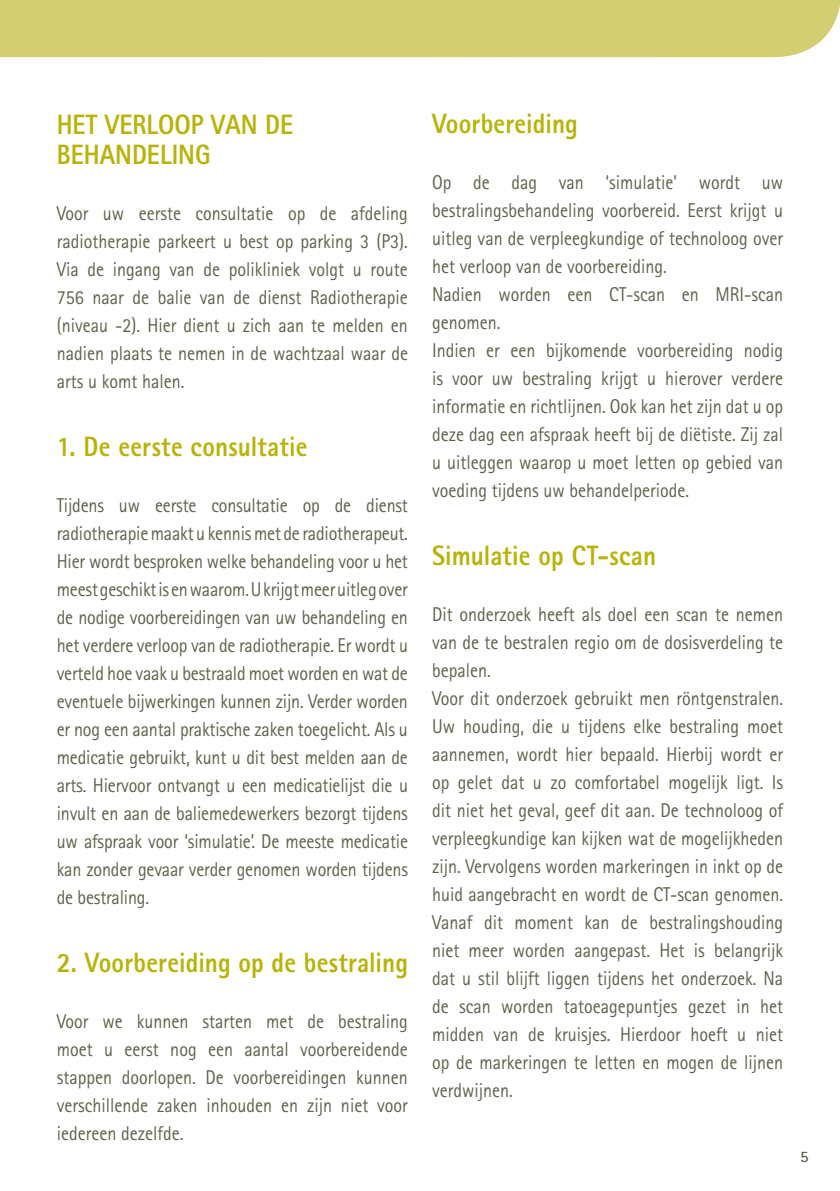
<style>
.page{position:relative;width:840px;height:1191px;background:#fff}
.page>*{position:absolute;margin:0;border:0;box-sizing:border-box;transform-origin:0 0}
.tabel_titel{font:800 28px/30px "Rotis Sans Serif Std";letter-spacing:.005em;color:#b8b309;scale:.9 1}
.tabel_titel-2{font:20px/28px "Rotis Sans Serif Std";color:#60614b;text-align:justify;scale:.9 1}
.t1{font:700 16px "Rotis Sans Serif Std";color:#60614b}
</style>
<div class="page">
<div style="left:0;top:0;width:839px;height:57px;background:#d4ce73"></div>
<p class="tabel_titel" style="left:57px;top:109px;width:264px">HET VERLOOP VAN DE<br>BEHANDELING</p>
<p class="tabel_titel-2" style="left:57px;top:199px;width:391px">Voor uw eerste consultatie op de afdeling radiotherapie parkeert u best op parking 3 (P3).<br>Via de ingang van de polikliniek volgt u route 756 naar de balie van de dienst Radiotherapie (niveau -2). Hier dient u zich aan te melden en nadien plaats te nemen in de wachtzaal waar de arts u komt halen.</p>
<p class="tabel_titel" style="left:57px;top:431px;width:280px">1. De eerste consultatie</p>
<p class="tabel_titel-2" style="left:57px;top:491px;width:391px">Tijdens uw eerste consultatie op de dienst radiotherapie maakt u kennis met de radiotherapeut.<br>Hier wordt besproken welke behandeling voor u het meest geschikt is en waarom. U krijgt meer uitleg over de nodige voorbereidingen van uw behandeling en het verdere verloop van de radiotherapie. Er wordt u verteld hoe vaak u bestraald moet worden en wat de eventuele bijwerkingen kunnen zijn. Verder worden er nog een aantal praktische zaken toegelicht. Als u medicatie gebruikt, kunt u dit best melden aan de arts. Hiervoor ontvangt u een medicatielijst die u invult en aan de baliemedewerkers bezorgt tijdens uw afspraak voor ‘simulatie’. De meeste medicatie kan zonder gevaar verder genomen worden tijdens de bestraling.</p>
<p class="tabel_titel" style="left:57px;top:947px;width:391px">2. Voorbereiding op de bestraling</p>
<p class="tabel_titel-2" style="left:57px;top:1007px;width:391px">Voor we kunnen starten met de bestraling moet u eerst nog een aantal voorbereidende stappen doorlopen. De voorbereidingen kunnen verschillende zaken inhouden en zijn niet voor iedereen dezelfde.</p>
<p class="tabel_titel" style="left:432px;top:108px;width:163px">Voorbereiding</p>
<p class="tabel_titel-2" style="left:432px;top:168px;width:391px">Op de dag van ‘simulatie’ wordt uw bestralingsbehandeling voorbereid. Eerst krijgt u uitleg van de verpleegkundige of technoloog over het verloop van de voorbereiding.</p>
<p class="tabel_titel-2" style="left:432px;top:280px;width:391px">Nadien worden een CT-scan en MRI-scan genomen.</p>
<p class="tabel_titel-2" style="left:432px;top:336px;width:391px">Indien er een bijkomende voorbereiding nodig is voor uw bestraling krijgt u hierover verdere informatie en richtlijnen. Ook kan het zijn dat u op deze dag een afspraak heeft bij de diëtiste. Zij zal u uitleggen waarop u moet letten op gebied van voeding tijdens uw behandelperiode.</p>
<p class="tabel_titel" style="left:432px;top:540px;width:250px">Simulatie op CT-scan</p>
<p class="tabel_titel-2" style="left:432px;top:600px;width:391px">Dit onderzoek heeft als doel een scan te nemen van de te bestralen regio om de dosisverdeling te bepalen.</p>
<p class="tabel_titel-2" style="left:432px;top:684px;width:391px">Voor dit onderzoek gebruikt men röntgenstralen.<br>Uw houding, die u tijdens elke bestraling moet aannemen, wordt hier bepaald. Hierbij wordt er op gelet dat u zo comfortabel mogelijk ligt. Is dit niet het geval, geef dit aan. De technoloog of verpleegkundige kan kijken wat de mogelijkheden zijn. Vervolgens worden markeringen in inkt op de huid aangebracht en wordt de CT-scan genomen.<br>Vanaf dit moment kan de bestralingshouding niet meer worden aangepast. Het is belangrijk dat u stil blijft liggen tijdens het onderzoek. Na de scan worden tatoeagepuntjes gezet in het midden van de kruisjes. Hierdoor hoeft u niet op de markeringen te letten en mogen de lijnen verdwijnen.</p>
<p class="t1" style="left:799px;top:1146px;width:10px">5</p>
</div>
